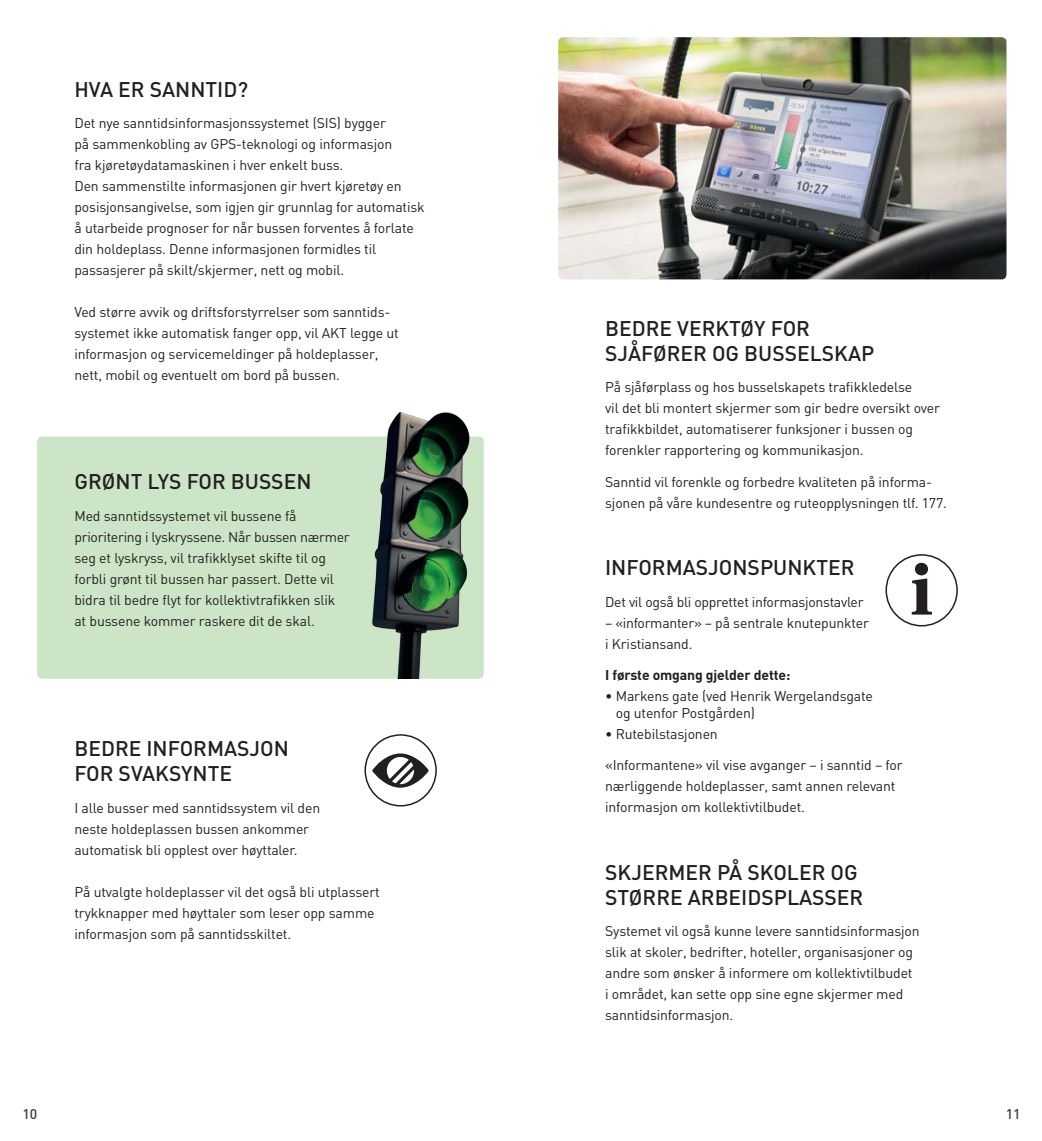
<style>
.page{position:relative;width:1042px;height:1141px;background:#fff}
.page>*{position:absolute;margin:0;border:0;box-sizing:border-box;transform-origin:0 0}
.t1{font:500 21px "DIN";color:#231f20}
.t2{font:14px/21px "DIN";letter-spacing:-.01em;color:#231f20}
.t3{font:700 14px "DIN";letter-spacing:-.01em;color:#231f20}
.t4{font:500 14px "DIN";color:#313e48}
</style>
<div class="page">
<div style="left:37px;top:437px;width:447px;height:242px;background:#cce5c6;border-radius:5px"></div>
<svg style="left:364px;top:734px;width:73px;height:73px"></svg>
<svg style="left:885px;top:554px;width:73px;height:72px"></svg>
<img style="left:339px;top:411px;width:145px;height:268px">
<img style="left:558px;top:37px;width:448px;height:242px">
<p class="t1" style="left:74px;top:76px;width:175px">HVA ER SANNTID?</p>
<p class="t2" style="left:74px;top:112px;width:313px">Det nye sanntidsinformasjonssystemet (SIS) bygger</p>
<p class="t2" style="left:74px;top:133px;width:319px">på sammenkobling av GPS-teknologi og informasjon</p>
<p class="t2" style="left:74px;top:154px;width:270px">fra kjøretøydatamaskinen i hver enkelt buss.</p>
<p class="t2" style="left:74px;top:175px;width:329px">Den sammenstilte informasjonen gir hvert kjøretøy en</p>
<p class="t2" style="left:74px;top:196px;width:352px">posisjonsangivelse, som igjen gir grunnlag for automatisk å utarbeide prognoser for når bussen forventes å forlate din holdeplass. Denne informasjonen formidles til</p>
<p class="t2" style="left:74px;top:259px;width:271px">passasjerer på skilt/skjermer, nett og mobil.</p>
<p class="t2" style="left:74px;top:301px;width:317px">Ved større avvik og driftsforstyrrelser som sanntids-</p>
<p class="t2" style="left:74px;top:322px;width:326px">systemet ikke automatisk fanger opp, vil AKT legge ut</p>
<p class="t2" style="left:74px;top:343px;width:305px">informasjon og servicemeldinger på holdeplasser,</p>
<p class="t2" style="left:74px;top:364px;width:267px">nett, mobil og eventuelt om bord på bussen.</p>
<p class="t1" style="left:74px;top:468px;width:239px">GRØNT LYS FOR BUSSEN</p>
<p class="t2" style="left:74px;top:505px;width:224px">Med sanntidssystemet vil bussene få</p>
<p class="t2" style="left:74px;top:526px;width:277px">prioritering i lyskryssene. Når bussen nærmer</p>
<p class="t2" style="left:74px;top:547px;width:253px">seg et lyskryss, vil trafikklyset skifte til og</p>
<p class="t2" style="left:74px;top:568px;width:261px">forbli grønt til bussen har passert. Dette vil</p>
<p class="t2" style="left:74px;top:589px;width:262px">bidra til bedre flyt for kollektivtrafikken slik</p>
<p class="t2" style="left:74px;top:610px;width:242px">at bussene kommer raskere dit de skal.</p>
<p class="t1" style="left:74px;top:735px;width:216px">BEDRE INFORMASJON</p>
<p class="t1" style="left:74px;top:760px;width:159px">FOR SVAKSYNTE</p>
<p class="t2" style="left:74px;top:797px;width:247px">I alle busser med sanntidssystem vil den</p>
<p class="t2" style="left:74px;top:818px;width:236px">neste holdeplassen bussen ankommer</p>
<p class="t2" style="left:74px;top:839px;width:224px">automatisk bli opplest over høyttaler.</p>
<p class="t2" style="left:74px;top:881px;width:307px">På utvalgte holdeplasser vil det også bli utplassert trykknapper med høyttaler som leser opp samme informasjon som på sanntidsskiltet.</p>
<p class="t1" style="left:605px;top:315px;width:206px">BEDRE VERKTØY FOR</p>
<p class="t1" style="left:605px;top:340px;width:271px">SJÅFØRER OG BUSSELSKAP</p>
<p class="t2" style="left:605px;top:377px;width:336px">På sjåførplass og hos busselskapets trafikkledelse<br>vil det bli montert skjermer som gir bedre oversikt over trafikkbildet, automatiserer funksjoner i bussen og forenkler rapportering og kommunikasjon.</p>
<p class="t2" style="left:605px;top:471px;width:343px">Sanntid vil forenkle og forbedre kvaliteten på informa&shy;sjonen på våre kundesentre og ruteopplysningen tlf. 177.</p>
<p class="t1" style="left:605px;top:554px;width:251px">INFORMASJONSPUNKTER</p>
<p class="t2" style="left:605px;top:591px;width:260px">Det vil også bli opprettet informasjonstavler</p>
<p class="t2" style="left:605px;top:612px;width:265px">– «informanter» – på sentrale knutepunkter</p>
<p class="t2" style="left:605px;top:633px;width:89px">i Kristiansand.</p>
<p class="t3" style="left:605px;top:666px;width:187px">I første omgang gjelder dette:</p>
<p class="t2" style="left:616px;top:687px;width:259px;line-height:16.8px;text-indent:-11px">• Markens gate (ved Henrik Wergelandsgate og utenfor Postgården)</p>
<p class="t2" style="left:605px;top:723px;width:114px">• Rutebilstasjonen</p>
<p class="t2" style="left:605px;top:755px;width:299px">«Informantene» vil vise avganger – i sanntid – for</p>
<p class="t2" style="left:605px;top:776px;width:292px">nærliggende holdeplasser, samt annen relevant informasjon om kollektivtilbudet.</p>
<p class="t1" style="left:605px;top:859px;width:254px">SKJERMER PÅ SKOLER OG</p>
<p class="t1" style="left:605px;top:884px;width:260px">STØRRE ARBEIDSPLASSER</p>
<p class="t2" style="left:605px;top:920px;width:316px">Systemet vil også kunne levere sanntidsinformasjon</p>
<p class="t2" style="left:605px;top:941px;width:309px">slik at skoler, bedrifter, hoteller, organisasjoner og</p>
<p class="t2" style="left:605px;top:962px;width:309px">andre som ønsker å informere om kollektivtilbudet</p>
<p class="t2" style="left:605px;top:983px;width:300px">i området, kan sette opp sine egne skjermer med</p>
<p class="t2" style="left:605px;top:1004px;width:130px">sanntidsinformasjon.</p>
<p class="t4" style="left:22px;top:1105px;width:16px">10</p>
<p class="t4" style="left:1006px;top:1105px;width:16px">11</p>
</div>
